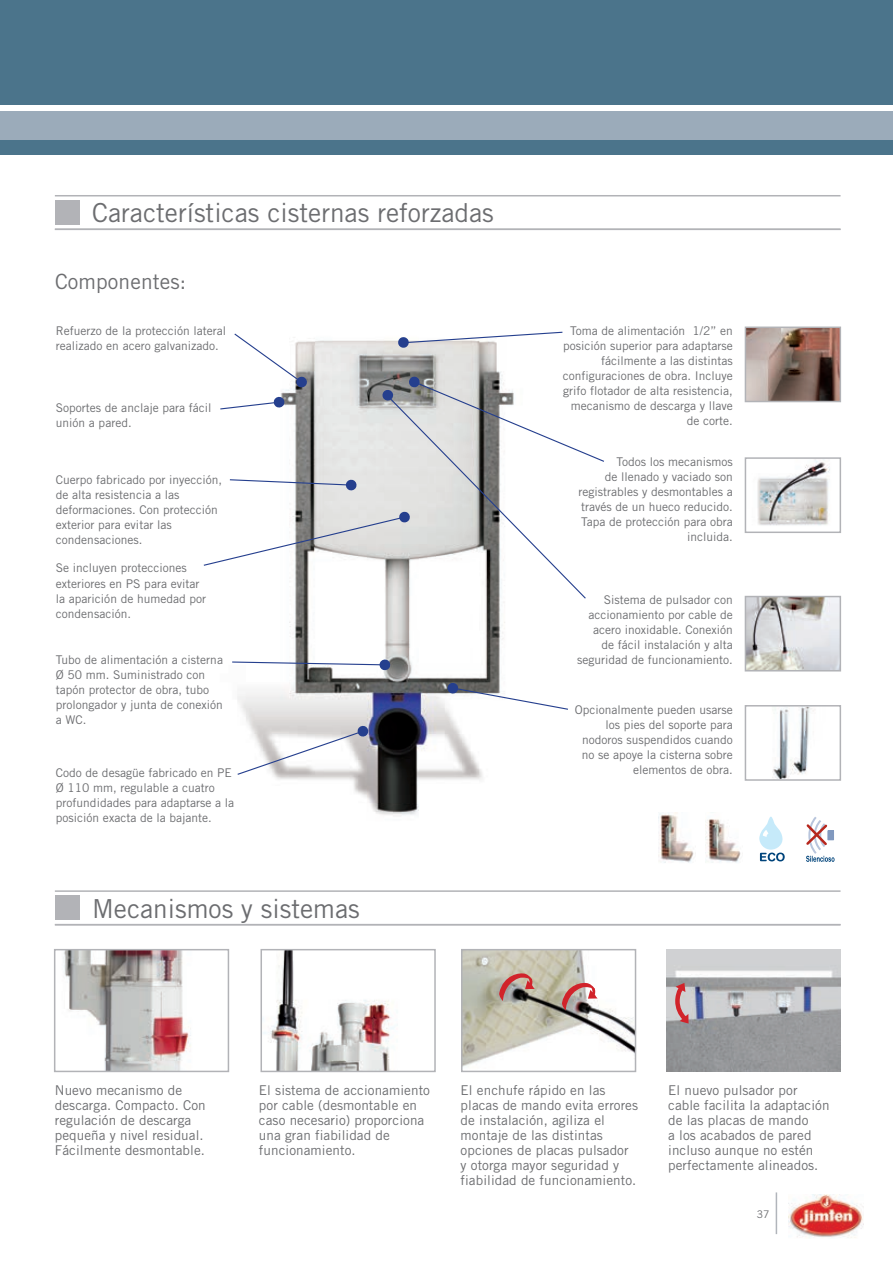
<style>
.page{position:relative;width:893px;height:1263px;background:#fff}
.page>*{position:absolute;margin:0;border:0;box-sizing:border-box;transform-origin:0 0}
.t1{font:26.25px "Trade Gothic";color:#6c6d70}
.t2{font:21px "Trade Gothic";letter-spacing:.005em;color:#6c6d70}
.t3{font:13.5px/15px "Trade Gothic";letter-spacing:.005em;color:#6c6d70}
.t4{font:12px/15px "Trade Gothic";color:#6c6d70}
.t5{font:10.5px "Trade Gothic";color:#6c6d70}
</style>
<div class="page">
<hr style="left:775px;top:1192px;width:1px;height:42px;background:#b1b5bb">
<img style="left:788px;top:1194px;width:75px;height:44px">
<img style="left:237px;top:600px;width:268px;height:216px">
<div style="left:55px;top:200px;width:25px;height:25px;background:#b2b3b7"></div>
<hr style="left:55px;top:228px;width:785px;height:2px;background:#b2b3b7">
<hr style="left:55px;top:195px;width:785px;height:1px;background:#b2b3b7">
<div style="left:55px;top:895px;width:25px;height:25px;background:#b2b3b7"></div>
<hr style="left:55px;top:924px;width:785px;height:1px;background:#b2b3b7">
<hr style="left:55px;top:890px;width:785px;height:2px;background:#b2b3b7">
<svg style="left:446px;top:682px;width:122px;height:28px"></svg>
<svg style="left:237px;top:725px;width:132px;height:50px"></svg>
<svg style="left:203px;top:331px;width:401px;height:269px"></svg>
<svg style="left:232px;top:659px;width:159px;height:12px"></svg>
<img style="left:747px;top:329px;width:90px;height:70px">
<div style="left:744px;top:326px;width:96px;height:76px;border:2px solid #b2b3b7"></div>
<img style="left:757px;top:460px;width:73px;height:66px">
<div style="left:744px;top:457px;width:96px;height:76px;border:2px solid #b2b3b7"></div>
<img style="left:747px;top:599px;width:90px;height:69px">
<div style="left:744px;top:596px;width:96px;height:75px;border:2px solid #b2b3b7"></div>
<img style="left:772px;top:708px;width:42px;height:69px">
<div style="left:744px;top:705px;width:96px;height:75px;border:2px solid #b2b3b7"></div>
<img style="left:658px;top:812px;width:36px;height:51px">
<img style="left:705px;top:819px;width:36px;height:44px">
<img style="left:63px;top:952px;width:128px;height:117px">
<div style="left:54px;top:949px;width:175px;height:123px;border:2px solid #b2b3b7"></div>
<img style="left:263px;top:952px;width:131px;height:117px">
<div style="left:260px;top:949px;width:175px;height:123px;border:2px solid #b2b3b7"></div>
<img style="left:464px;top:952px;width:169px;height:115px">
<div style="left:461px;top:949px;width:175px;height:123px;border:2px solid #b2b3b7"></div>
<img style="left:666px;top:949px;width:174px;height:122px">
<svg style="left:806px;top:817px;width:28px;height:45px"></svg>
<svg style="left:759px;top:816px;width:25px;height:45px"></svg>
<svg style="left:498px;top:972px;width:36px;height:29px"></svg>
<svg style="left:561px;top:981px;width:36px;height:29px"></svg>
<hr style="left:0;top:0;width:1px;height:104px;background:#4b748b">
<hr style="left:0;top:112px;width:1px;height:40px;background:#9babba">
<svg style="left:0;top:140px;width:1px;height:15px"></svg>
<div style="left:1px;top:0;width:891px;height:104px;background:#4b748b"></div>
<div style="left:1px;top:112px;width:891px;height:40px;background:#9babba"></div>
<div style="left:1px;top:140px;width:891px;height:15px;background:#4b748b"></div>
<svg style="left:672px;top:983px;width:18px;height:41px"></svg>
<h1 class="t1" style="left:92px;top:197px;width:403px">Características cisternas reforzadas</h1>
<h2 class="t2" style="left:55px;top:269px;width:133px">Componentes:</h2>
<p class="t4" style="left:56px;top:323px;width:171px">Refuerzo de la protección lateral realizado en acero galvanizado.</p>
<p class="t4" style="left:562px;top:323px;width:171px;text-align:right">Toma de alimentación 1/2” en posición superior para adaptarse fácilmente a las distintas configuraciones de obra. Incluye grifo flotador de alta resistencia, mecanismo de descarga y llave de corte.</p>
<p class="t4" style="left:578px;top:454px;width:156px;text-align:right">Todos los mecanismos<br>de llenado y vaciado son registrables y desmontables a través de un hueco reducido.<br>Tapa de protección para obra incluida.</p>
<p class="t4" style="left:56px;top:400px;width:157px">Soportes de anclaje para fácil unión a pared.</p>
<p class="t4" style="left:56px;top:472px;width:167px">Cuerpo fabricado por inyección, de alta resistencia a las deformaciones. Con protección exterior para evitar las condensaciones.</p>
<p class="t4" style="left:56px;top:560px;width:152px">Se incluyen protecciones exteriores en PS para evitar la aparición de humedad por condensación.</p>
<p class="t4" style="left:56px;top:652px;width:168px">Tubo de alimentación a cisterna<br>Ø 50 mm. Suministrado con tapón protector de obra, tubo prolongador y junta de conexión a WC.</p>
<p class="t4" style="left:577px;top:592px;width:157px;text-align:right">Sistema de pulsador con accionamiento por cable de acero inoxidable. Conexión<br>de fácil instalación y alta seguridad de funcionamiento.</p>
<p class="t4" style="left:574px;top:701px;width:160px;text-align:right">Opcionalmente pueden usarse los pies del soporte para nodoros suspendidos cuando no se apoye la cisterna sobre elementos de obra.</p>
<p class="t4" style="left:56px;top:765px;width:179px">Codo de desagüe fabricado en PE<br>Ø 110 mm, regulable a cuatro profundidades para adaptarse a la posición exacta de la bajante.</p>
<h1 class="t1" style="left:92px;top:892px;width:269px">Mecanismos y sistemas</h1>
<p class="t3" style="left:55px;top:1082px;width:152px">Nuevo mecanismo de descarga. Compacto. Con regulación de descarga pequeña y nivel residual.<br>Fácilmente desmontable.</p>
<p class="t3" style="left:259px;top:1082px;width:172px">El sistema de accionamiento por cable (desmontable en caso necesario) proporciona una gran fiabilidad de funcionamiento.</p>
<p class="t3" style="left:460px;top:1082px;width:179px">El enchufe rápido en las placas de mando evita errores de instalación, agiliza el montaje de las distintas opciones de placas pulsador<br>y otorga mayor seguridad y fiabilidad de funcionamiento.</p>
<p class="t3" style="left:668px;top:1082px;width:163px">El nuevo pulsador por cable facilita la adaptación de las placas de mando<br>a los acabados de pared incluso aunque no estén perfectamente alineados.</p>
<p class="t5" style="left:756px;top:1208px;width:14px">37</p>
</div>
